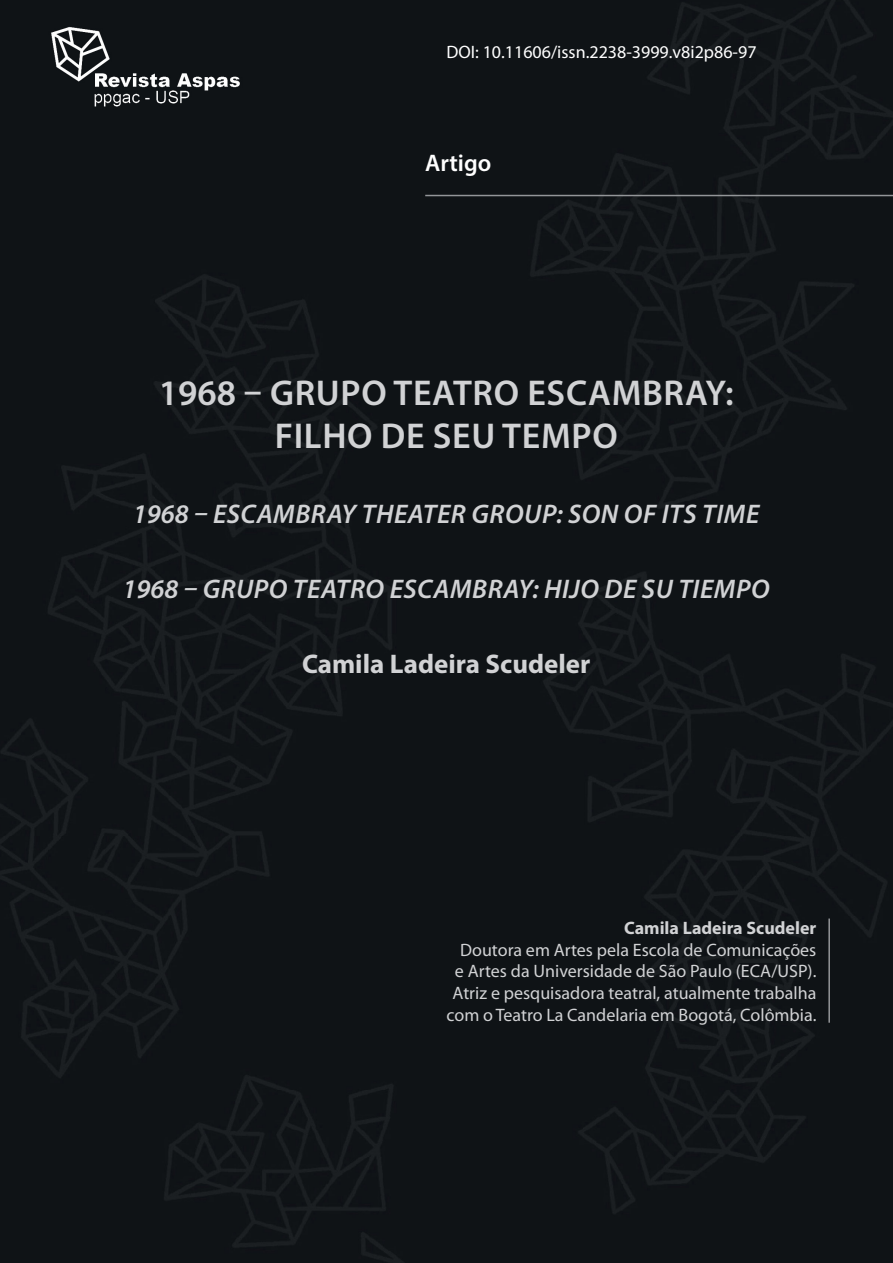
<style>
.page{position:relative;width:893px;height:1263px;background:#fff}
.page>*{position:absolute;margin:0;border:0;box-sizing:border-box;transform-origin:0 0}
.Artigo_Titulo{font:600 36px/43.2px "Myriad Pro";letter-spacing:.02em;color:#d1d2d4;text-align:center}
.Artigo_Titulo_EST{font:italic 600 27px "Myriad Pro";letter-spacing:.02em;color:#d1d2d4}
.Autor{font:700 27px "Myriad Pro";color:#d1d2d4}
.ABERT_SESS{font:600 24px "Myriad Pro";color:#fff}
.mini-curriculo{font:18px/21.6px "Myriad Pro";color:#d1d2d4;text-align:right}
.ABER_DOI{font:18px "Myriad Pro";color:#fff}
.mini-curriculo-2{font:700 18px "Myriad Pro";color:#d1d2d4}
</style>
<div class="page">
<img style="left:0;top:0;width:893px;height:1263px">
<hr style="left:425px;top:195px;width:468px;height:1px;background:#939598">
<hr style="left:828px;top:918px;width:2px;height:105px;background:#939598">
<p class="ABER_DOI" style="left:446px;top:41px;width:312px">DOI: 10.11606/issn.2238-3999.v8i2p86-97</p>
<p class="ABERT_SESS" style="left:425px;top:148px;width:68px">Artigo</p>
<p class="Artigo_Titulo" style="left:159px;top:370px;width:576px">1968 – GRUPO TEATRO ESCAMBRAY:<br>FILHO DE SEU TEMPO</p>
<p class="Artigo_Titulo_EST" style="left:133px;top:496px;width:628px">1968 – ESCAMBRAY THEATER GROUP: SON OF ITS TIME</p>
<p class="Artigo_Titulo_EST" style="left:122px;top:571px;width:649px">1968 – GRUPO TEATRO ESCAMBRAY: HIJO DE SU TIEMPO</p>
<p class="Autor" style="left:302px;top:646px;width:290px">Camila Ladeira Scudeler</p>
<p class="mini-curriculo-2" style="left:624px;top:916px;width:194px">Camila Ladeira Scudeler</p>
<p class="mini-curriculo" style="left:446px;top:939px;width:371px">Doutora em Artes pela Escola de Comunicações<br>e Artes da Universidade de São Paulo (ECA/USP).<br>Atriz e pesquisadora teatral, atualmente trabalha com o Teatro La Candelaria em Bogotá, Colômbia.</p>
</div>
